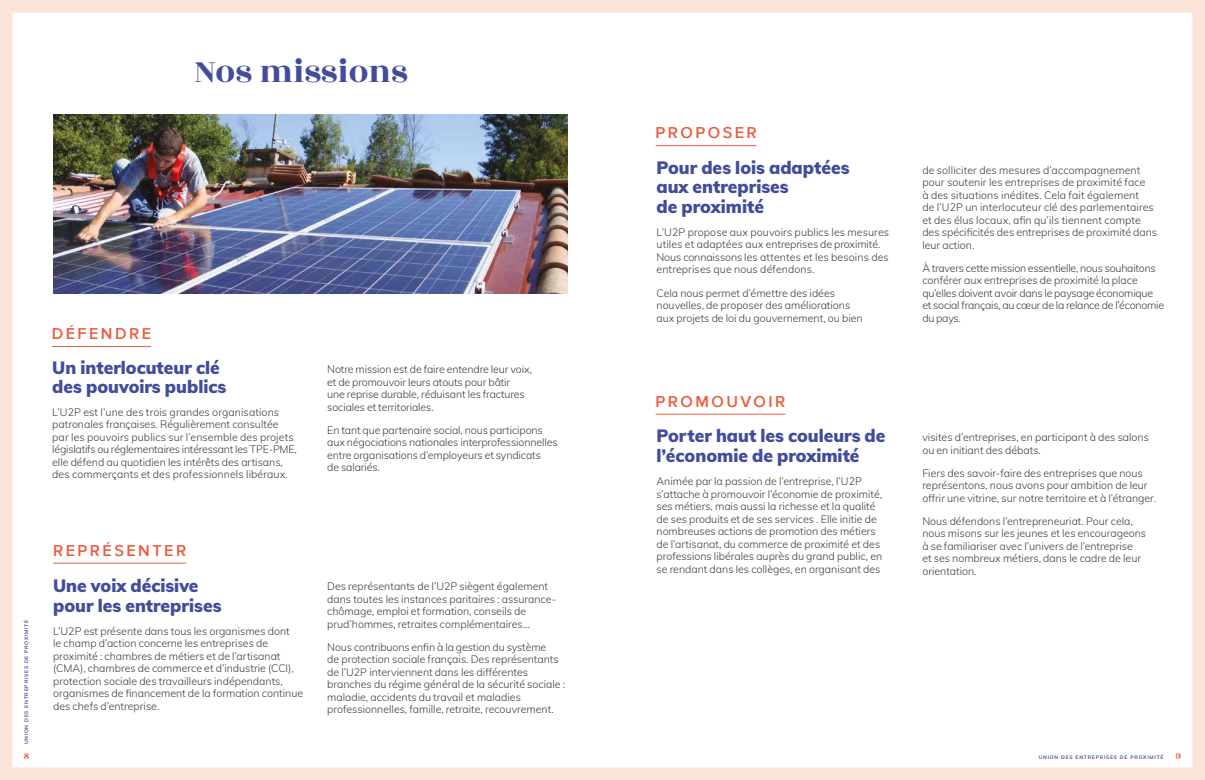
<style>
.page{position:relative;width:1205px;height:780px;background:#fff}
.page>*{position:absolute;margin:0;border:0;box-sizing:border-box;transform-origin:0 0}
.t1{font:35px "Rozha One";color:#424c9b}
.t2{font:900 17.5px/20px "Muli";color:#424c9b}
.t3{font:600 16.25px "Proxima Nova";letter-spacing:.15em;color:#eb5d3e}
.t4{font:300 10.62px/12.5px "Muli";color:#3c3c3b}
.t5{font:300 10.62px/12.5px "Muli";letter-spacing:-.02em;color:#3c3c3b}
.t6{font:10px "Rozha One";color:#eb5d3e}
.t7{font:700 5px "Muli";letter-spacing:.15em;color:#424c9b}
.s1{font-family:"Rozha One";font-weight:400;font-size:10px;color:#eb5d3e}
</style>
<div class="page">
<div style="left:0;top:0;width:1205px;height:780px;border:12px solid #fce3d7"></div>
<img style="left:53px;top:114px;width:514px;height:179px">
<hr style="left:52px;top:346px;width:99px;height:1px;background:#eb5d3e">
<hr style="left:53px;top:563px;width:133px;height:1px;background:#eb5d3e">
<hr style="left:656px;top:145px;width:101px;height:1px;background:#eb5d3e">
<hr style="left:656px;top:414px;width:129px;height:1px;background:#eb5d3e">
<div style="left:0;top:0;width:1204px;height:7px;background:#fce3d7"></div>
<div style="left:0;top:775px;width:1204px;height:5px;background:#fce3d7"></div>
<hr style="left:1201px;top:0;width:4px;height:780px;background:#fce3d7">
<hr style="left:0;top:0;width:4px;height:780px;background:#fce3d7">
<h1 class="t1" style="left:195px;top:47px;width:215px">Nos missions</h1>
<p class="t7" style="left:23px;top:744px;width:126px;rotate:-90deg">UNION DES ENTREPRISES DE PROXIMITÉ</p>
<h3 class="t3" style="left:52px;top:324px;width:101px">DÉFENDRE</h3>
<h2 class="t2" style="left:52px;top:357px;width:176px;line-height:18.8px">Un interlocuteur clé des pouvoirs publics</h2>
<p class="t4" style="left:52px;top:405px;width:246px">L’U2P est l’une des trois grandes organisations patronales françaises. Régulièrement consultée par les pouvoirs publics sur l’ensemble des projets législatifs ou réglementaires intéressant les TPE-PME, elle défend au quotidien les intérêts des artisans, des commerçants et des professionnels libéraux.</p>
<h3 class="t3" style="left:53px;top:541px;width:135px">REPRÉSENTER</h3>
<h2 class="t2" style="left:53px;top:574px;width:170px">Une voix décisive pour les entreprises</h2>
<p class="t4" style="left:53px;top:624px;width:251px">L’U2P est présente dans tous les organismes dont<br>le champ d’action concerne les entreprises de proximité : chambres de métiers et de l’artisanat (CMA), chambres de commerce et d’industrie (CCI), protection sociale des travailleurs indépendants, organismes de financement de la formation continue des chefs d’entreprise.</p>
<p class="t4" style="left:327px;top:362px;width:206px">Notre mission est de faire entendre leur voix, et de promouvoir leurs atouts pour bâtir<br>une reprise durable, réduisant les fractures sociales et territoriales.</p>
<p class="t4" style="left:327px;top:423px;width:232px">En tant que partenaire social, nous participons aux négociations nationales interprofessionnelles entre organisations d’employeurs et syndicats<br>de salariés.</p>
<p class="t4" style="left:327px;top:579px;width:230px">Des représentants de l’U2P siègent également dans toutes les instances paritaires : assurance&shy;chômage, emploi et formation, conseils de prud’hommes, retraites complémentaires…</p>
<p class="t4" style="left:327px;top:640px;width:239px">Nous contribuons enfin à la gestion du système<br>de protection sociale français. Des représentants de l’U2P interviennent dans les différentes branches du régime général de la sécurité sociale : maladie, accidents du travail et maladies professionnelles, famille, retraite, recouvrement.</p>
<h3 class="t3" style="left:656px;top:124px;width:103px">PROPOSER</h3>
<h2 class="t2" style="left:656px;top:157px;width:195px;line-height:19.4px">Pour des lois adaptées aux entreprises<br>de proximité</h2>
<p class="t4" style="left:656px;top:225px;width:234px">L’U2P propose aux pouvoirs publics les mesures utiles et adaptées aux entreprises de proximité.<br>Nous connaissons les attentes et les besoins des entreprises que nous défendons.</p>
<p class="t4" style="left:656px;top:286px;width:208px">Cela nous permet d’émettre des idées nouvelles, de proposer des améliorations aux projets de loi du gouvernement, ou bien</p>
<h3 class="t3" style="left:656px;top:392px;width:131px">PROMOUVOIR</h3>
<h2 class="t2" style="left:656px;top:425px;width:230px">Porter haut les couleurs de l’économie de proximité</h2>
<p class="t4" style="left:656px;top:475px;width:227px">Animée par la passion de l’entreprise, l’U2P s’attache à promouvoir l’économie de proximité, ses métiers, mais aussi la richesse et la qualité de ses produits et de ses services . Elle initie de nombreuses actions de promotion des métiers de l’artisanat, du commerce de proximité et des professions libérales auprès du grand public, en se rendant dans les collèges, en organisant des</p>
<p class="t4" style="left:922px;top:163px;width:236px">de solliciter des mesures d’accompagnement pour soutenir les entreprises de proximité face<br>à des situations inédites. Cela fait également<br>de l’U2P un interlocuteur clé des parlementaires et des élus locaux, afin qu’ils tiennent compte des spécificités des entreprises de proximité dans leur action.</p>
<p class="t5" style="left:922px;top:261px;width:243px">À travers cette mission essentielle, nous souhaitons conférer aux entreprises de proximité la place qu’elles doivent avoir dans le paysage économique et social français, au cœur de la relance de l’économie du pays.</p>
<p class="t4" style="left:922px;top:430px;width:228px">visites d’entreprises, en participant à des salons ou en initiant des débats.</p>
<p class="t4" style="left:922px;top:466px;width:235px">Fiers des savoir-faire des entreprises que nous représentons, nous avons pour ambition de leur offrir une vitrine, sur notre territoire et à l’étranger.</p>
<p class="t4" style="left:922px;top:514px;width:225px">Nous défendons l’entrepreneuriat. Pour cela, nous misons sur les jeunes et les encourageons à se familiariser avec l’univers de l’entreprise<br>et ses nombreux métiers, dans le cadre de leur orientation.</p>
<p class="t6" style="left:24px;top:749px;width:7px">8</p>
<p class="t7" style="left:1039px;top:753px;width:144px">UNION DES ENTREPRISES DE PROXIMITÉ <span class="s1">9</span></p>
</div>
